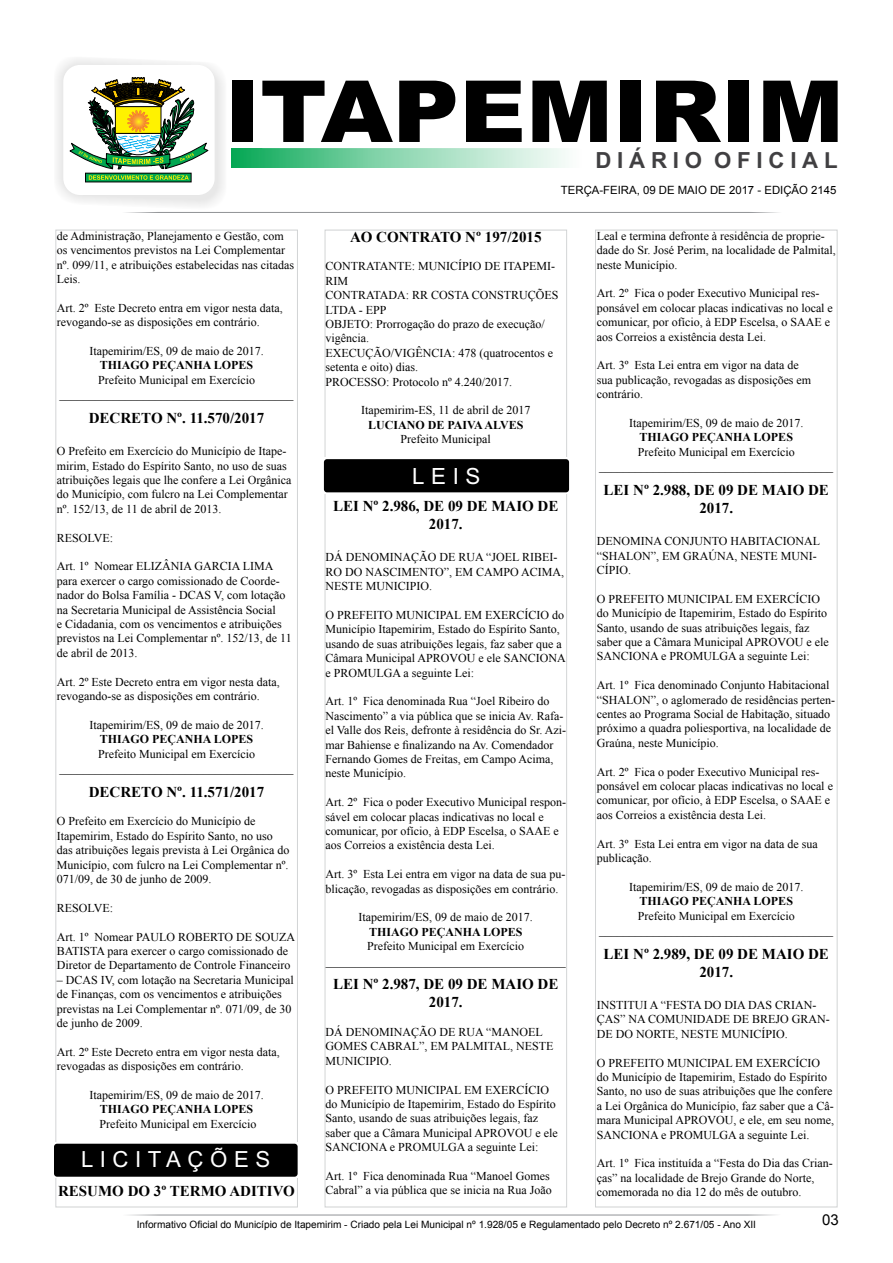
<style>
.page{position:relative;width:893px;height:1263px;background:#fff}
.page>*{position:absolute;margin:0;border:0;box-sizing:border-box;transform-origin:0 0}
.t1{font:900 85.65px "Arial";color:#000;scale:1.08 1}
.t2{font:22.35px "Arial";color:#fff}
.t3{font:700 22.2px "Arial";letter-spacing:.26em;color:#414042}
.t4{font:22.2px "Arial";letter-spacing:.295em;color:#fff}
.t5{font:700 15px/18px "Times New Roman";color:#000;text-align:center}
.t6{font:15px "Arial";color:#000}
.t7{font:12px/14.4px "Times New Roman";color:#000}
.t8{font:700 12px "Times New Roman";color:#000}
.t9{font:11.4px "Arial";color:#000}
.t10{font:10.05px "Arial";color:#000}
</style>
<div class="page">
<svg style="left:130px;top:1214px;width:646px;height:1px"></svg>
<svg style="left:57px;top:59px;width:722px;height:154px"></svg>
<svg style="left:231px;top:148px;width:396px;height:20px"></svg>
<div style="left:595px;top:230px;width:242px;height:977px;border:1px solid #d1d3d4"></div>
<div style="left:54px;top:1142px;width:245px;height:36px;background:#b5b5b5"></div>
<div style="left:54px;top:1144px;width:244px;height:33px;background:#000;border-radius:3px"></div>
<div style="left:324px;top:458px;width:245px;height:36px;background:#a2a2a2"></div>
<div style="left:324px;top:459px;width:245px;height:33px;background:#000;border-radius:3px"></div>
<h1 class="t1" style="left:224px;top:49px;width:575px">ITAPEMIRIM</h1>
<h3 class="t3" style="left:595px;top:146px;width:244px">DIÁRIO OFICIAL</h3>
<p class="t9" style="left:561px;top:182px;width:277px">TERÇA-FEIRA, 09 DE MAIO DE 2017 - EDIÇÃO 2145</p>
<p class="t7" style="left:57px;top:228px;width:239px">de Administração, Planejamento e Gestão, com os vencimentos previstos na Lei Complementar nº. 099/11, e atribuições estabelecidas nas citadas Leis.</p>
<p class="t7" style="left:57px;top:300px;width:227px">Art. 2º Este Decreto entra em vigor nesta data, revogando-se as disposições em contrário.</p>
<p class="t7" style="left:89px;top:344px;width:176px">Itapemirim/ES, 09 de maio de 2017.</p>
<p class="t8" style="left:100px;top:357px;width:155px">THIAGO PEÇANHA LOPES</p>
<p class="t7" style="left:60px;top:372px;width:235px;text-align:center">Prefeito Municipal em Exercício _______________________________________</p>
<p class="t5" style="left:89px;top:408px;width:177px">DECRETO Nº. 11.570/2017</p>
<p class="t7" style="left:57px;top:444px;width:236px">O Prefeito em Exercício do Município de Itape&shy;mirim, Estado do Espírito Santo, no uso de suas atribuições legais que lhe confere a Lei Orgânica do Município, com fulcro na Lei Complementar nº. 152/13, de 11 de abril de 2013.</p>
<p class="t7" style="left:57px;top:530px;width:58px">RESOLVE:</p>
<p class="t7" style="left:57px;top:559px;width:236px">Art. 1º Nomear ELIZÂNIA GARCIA LIMA para exercer o cargo comissionado de Coorde&shy;nador do Bolsa Família - DCAS V, com lotação na Secretaria Municipal de Assistência Social<br>e Cidadania, com os vencimentos e atribuições previstos na Lei Complementar nº. 152/13, de 11 de abril de 2013.</p>
<p class="t7" style="left:57px;top:674px;width:224px">Art. 2º Este Decreto entra em vigor nesta data, revogando-se as disposições em contrário.</p>
<p class="t7" style="left:89px;top:717px;width:176px">Itapemirim/ES, 09 de maio de 2017.</p>
<p class="t8" style="left:100px;top:731px;width:155px">THIAGO PEÇANHA LOPES</p>
<p class="t7" style="left:60px;top:746px;width:235px;text-align:center">Prefeito Municipal em Exercício _______________________________________</p>
<p class="t5" style="left:89px;top:782px;width:177px">DECRETO Nº. 11.571/2017</p>
<p class="t7" style="left:57px;top:814px;width:234px">O Prefeito em Exercício do Município de Itapemirim, Estado do Espírito Santo, no uso das atribuições legais prevista à Lei Orgânica do Município, com fulcro na Lei Complementar nº.<br>071/09, de 30 de junho de 2009.</p>
<p class="t7" style="left:57px;top:900px;width:58px">RESOLVE:</p>
<p class="t7" style="left:57px;top:929px;width:240px">Art. 1º Nomear PAULO ROBERTO DE SOUZA<br>BATISTA para exercer o cargo comissionado de<br>Diretor de Departamento de Controle Financeiro</p>
<p class="t7" style="left:57px;top:972px;width:239px">– DCAS IV, com lotação na Secretaria Municipal de Finanças, com os vencimentos e atribuições previstas na Lei Complementar nº. 071/09, de 30 de junho de 2009.</p>
<p class="t7" style="left:57px;top:1044px;width:224px">Art. 2º Este Decreto entra em vigor nesta data, revogadas as disposições em contrário.</p>
<p class="t7" style="left:89px;top:1088px;width:176px">Itapemirim/ES, 09 de maio de 2017.</p>
<p class="t8" style="left:100px;top:1101px;width:155px">THIAGO PEÇANHA LOPES</p>
<p class="t7" style="left:100px;top:1116px;width:158px">Prefeito Municipal em Exercício</p>
<h3 class="t4" style="left:81px;top:1145px;width:191px">LICITAÇÕES</h3>
<p class="t5" style="left:58px;top:1181px;width:238px">RESUMO DO 3º TERMO ADITIVO</p>
<p class="t5" style="left:350px;top:227px;width:193px">AO CONTRATO Nº 197/2015</p>
<p class="t7" style="left:325px;top:259px;width:235px">CONTRATANTE: MUNICÍPIO DE ITAPEMI-<br>RIM<br>CONTRATADA: RR COSTA CONSTRUÇÕES<br>LTDA - EPP<br>OBJETO: Prorrogação do prazo de execução/ vigência.<br>EXECUÇÃO/VIGÊNCIA: 478 (quatrocentos e setenta e oito) dias.<br>PROCESSO: Protocolo nº 4.240/2017.</p>
<p class="t7" style="left:361px;top:403px;width:171px">Itapemirim-ES, 11 de abril de 2017</p>
<p class="t8" style="left:368px;top:417px;width:157px">LUCIANO DE PAIVA ALVES</p>
<p class="t7" style="left:401px;top:432px;width:92px">Prefeito Municipal</p>
<h2 class="t2" style="left:412px;top:461px;width:70px">LEIS</h2>
<p class="t5" style="left:333px;top:496px;width:227px">LEI Nº 2.986, DE 09 DE MAIO DE<br>2017.</p>
<p class="t7" style="left:325px;top:550px;width:240px">DÁ DENOMINAÇÃO DE RUA “JOEL RIBEI-<br>RO DO NASCIMENTO”, EM CAMPO ACIMA,<br>NESTE MUNICIPIO.</p>
<p class="t7" style="left:325px;top:607px;width:242px">O PREFEITO MUNICIPAL EM EXERCÍCIO do Município Itapemirim, Estado do Espírito Santo, usando de suas atribuições legais, faz saber que a Câmara Municipal APROVOU e ele SANCIONA e PROMULGA a seguinte Lei:</p>
<p class="t7" style="left:325px;top:694px;width:242px">Art. 1º Fica denominada Rua “Joel Ribeiro do Nascimento” a via pública que se inicia Av. Rafa&shy;el Valle dos Reis, defronte à residência do Sr. Azi&shy;mar Bahiense e finalizando na Av. Comendador Fernando Gomes de Freitas, em Campo Acima, neste Município.</p>
<p class="t7" style="left:325px;top:795px;width:242px">Art. 2º Fica o poder Executivo Municipal respon&shy;sável em colocar placas indicativas no local e comunicar, por ofício, à EDP Escelsa, o SAAE e aos Correios a existência desta Lei.</p>
<p class="t7" style="left:325px;top:867px;width:241px">Art. 3º Esta Lei entra em vigor na data de sua pu&shy;blicação, revogadas as disposições em contrário.</p>
<p class="t7" style="left:359px;top:910px;width:176px">Itapemirim/ES, 09 de maio de 2017.</p>
<p class="t8" style="left:369px;top:923px;width:155px">THIAGO PEÇANHA LOPES</p>
<p class="t7" style="left:326px;top:939px;width:242px;text-align:center">Prefeito Municipal em Exercício ________________________________________</p>
<p class="t5" style="left:333px;top:975px;width:227px">LEI Nº 2.987, DE 09 DE MAIO DE<br>2017.</p>
<p class="t7" style="left:325px;top:1024px;width:229px">DÁ DENOMINAÇÃO DE RUA “MANOEL<br>GOMES CABRAL”, EM PALMITAL, NESTE<br>MUNICIPIO.</p>
<p class="t7" style="left:325px;top:1082px;width:234px">O PREFEITO MUNICIPAL EM EXERCÍCIO do Município de Itapemirim, Estado do Espírito Santo, usando de suas atribuições legais, faz saber que a Câmara Municipal APROVOU e ele SANCIONA e PROMULGA a seguinte Lei:</p>
<p class="t7" style="left:325px;top:1168px;width:228px">Art. 1º Fica denominada Rua “Manoel Gomes<br>Cabral” a via pública que se inicia na Rua João</p>
<p class="t7" style="left:597px;top:228px;width:240px">Leal e termina defronte à residência de proprie&shy;dade do Sr. José Perim, na localidade de Palmital, neste Município.</p>
<p class="t7" style="left:597px;top:286px;width:238px">Art. 2º Fica o poder Executivo Municipal res&shy;ponsável em colocar placas indicativas no local e comunicar, por ofício, à EDP Escelsa, o SAAE e aos Correios a existência desta Lei.</p>
<p class="t7" style="left:597px;top:358px;width:216px">Art. 3º Esta Lei entra em vigor na data de sua publicação, revogadas as disposições em contrário.</p>
<p class="t7" style="left:629px;top:416px;width:176px">Itapemirim/ES, 09 de maio de 2017.</p>
<p class="t8" style="left:640px;top:429px;width:155px">THIAGO PEÇANHA LOPES</p>
<p class="t7" style="left:599px;top:444px;width:235px;text-align:center">Prefeito Municipal em Exercício _______________________________________</p>
<p class="t5" style="left:604px;top:480px;width:227px">LEI Nº 2.988, DE 09 DE MAIO DE<br>2017.</p>
<p class="t7" style="left:597px;top:534px;width:225px">DENOMINA CONJUNTO HABITACIONAL “SHALON”, EM GRAÚNA, NESTE MUNI-<br>CÍPIO.</p>
<p class="t7" style="left:597px;top:591px;width:234px">O PREFEITO MUNICIPAL EM EXERCÍCIO do Município de Itapemirim, Estado do Espírito Santo, usando de suas atribuições legais, faz saber que a Câmara Municipal APROVOU e ele SANCIONA e PROMULGA a seguinte Lei:</p>
<p class="t7" style="left:597px;top:678px;width:240px">Art. 1º Fica denominado Conjunto Habitacional “SHALON”, o aglomerado de residências perten&shy;centes ao Programa Social de Habitação, situado próximo a quadra poliesportiva, na localidade de Graúna, neste Município.</p>
<p class="t7" style="left:597px;top:764px;width:238px">Art. 2º Fica o poder Executivo Municipal res&shy;ponsável em colocar placas indicativas no local e comunicar, por ofício, à EDP Escelsa, o SAAE e aos Correios a existência desta Lei.</p>
<p class="t7" style="left:597px;top:836px;width:223px">Art. 3º Esta Lei entra em vigor na data de sua publicação.</p>
<p class="t7" style="left:629px;top:879px;width:176px">Itapemirim/ES, 09 de maio de 2017.</p>
<p class="t8" style="left:640px;top:893px;width:155px">THIAGO PEÇANHA LOPES</p>
<p class="t7" style="left:599px;top:908px;width:235px;text-align:center">Prefeito Municipal em Exercício _______________________________________</p>
<p class="t5" style="left:604px;top:944px;width:227px">LEI Nº 2.989, DE 09 DE MAIO DE<br>2017.</p>
<p class="t7" style="left:597px;top:998px;width:235px">INSTITUI A “FESTA DO DIA DAS CRIAN-<br>ÇAS” NA COMUNIDADE DE BREJO GRAN-<br>DE DO NORTE, NESTE MUNICÍPIO.</p>
<p class="t7" style="left:597px;top:1055px;width:239px">O PREFEITO MUNICIPAL EM EXERCÍCIO do Município de Itapemirim, Estado do Espírito Santo, no uso de suas atribuições que lhe confere a Lei Orgânica do Município, faz saber que a Câ&shy;mara Municipal APROVOU, e ele, em seu nome, SANCIONA e PROMULGA a seguinte Lei.</p>
<p class="t7" style="left:597px;top:1156px;width:238px">Art. 1º Fica instituída a “Festa do Dia das Crian&shy;ças” na localidade de Brejo Grande do Norte, comemorada no dia 12 do mês de outubro.</p>
<p class="t10" style="left:137px;top:1218px;width:621px">Informativo Oficial do Município de Itapemirim - Criado pela Lei Municipal nº 1.928/05 e Regulamentado pelo Decreto nº 2.671/05 - Ano XII</p>
<p class="t6" style="left:822px;top:1210px;width:18px">03</p>
</div>
